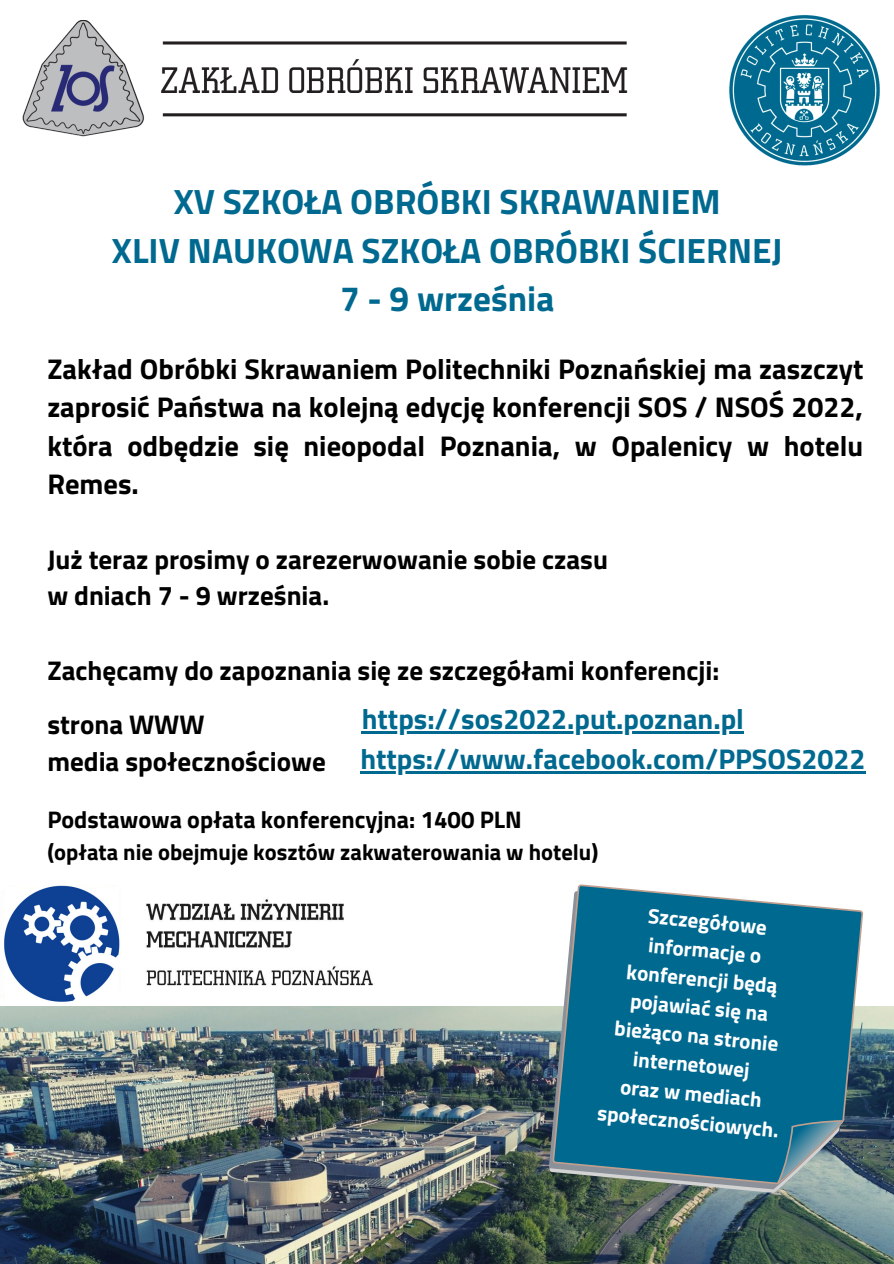
<style>
.page{position:relative;width:894px;height:1264px;background:#fff}
.page>*{position:absolute;margin:0;border:0;box-sizing:border-box;transform-origin:0 0}
.t1{font:700 35.1px "Titillium Web";color:#006990}
.t2{font:700 28.5px/38.2px "Titillium Web";color:#000;text-align:justify}
.t3{font:700 28.5px "Titillium Web";color:#006990}
.t4{font:700 27px "Titillium Web";color:#000}
.t5{font:700 24px "Titillium Web";color:#000}
.t6{font:700 22.5px "Titillium Web";color:#000}
.t7{font:700 21px/28.7px "Titillium Web";color:#fff;text-align:center}
</style>
<div class="page">
<img style="left:22px;top:21px;width:606px;height:116px">
<img style="left:729px;top:15px;width:151px;height:151px">
<img style="left:1px;top:885px;width:372px;height:117px">
<img style="left:0;top:1006px;width:893px;height:257px">
<img style="left:487px;top:884px;width:406px;height:366px">
<svg style="left:770px;top:1102px;width:75px;height:93px;background:#548a9b"></svg>
<hr style="left:361px;top:731px;width:382px;height:2px;background:#006990">
<hr style="left:360px;top:771px;width:505px;height:2px;background:#006990">
<p class="t1" style="left:174px;top:175px;width:548px">XV SZKOŁA OBRÓBKI SKRAWANIEM</p>
<p class="t1" style="left:112px;top:223px;width:671px">XLIV NAUKOWA SZKOŁA OBRÓBKI ŚCIERNEJ</p>
<p class="t1" style="left:340px;top:271px;width:216px">7 - 9 września</p>
<p class="t2" style="left:47px;top:349px;width:817px">Zakład Obróbki Skrawaniem Politechniki Poznańskiej ma zaszczyt zaprosić Państwa na kolejną edycję konferencji SOS / NSOŚ 2022, która odbędzie się nieopodal Poznania, w Opalenicy w hotelu Remes.</p>
<p class="t4" style="left:47px;top:538px;width:562px">Już teraz prosimy o zarezerwowanie sobie czasu</p>
<p class="t4" style="left:47px;top:574px;width:283px">w dniach 7 - 9 września.</p>
<p class="t4" style="left:47px;top:649px;width:673px">Zachęcamy do zapoznania się ze szczegółami konferencji:</p>
<p class="t4" style="left:47px;top:703px;width:159px">strona WWW</p>
<p class="t4" style="left:47px;top:740px;width:280px">media społecznościowe</p>
<p class="t5" style="left:47px;top:801px;width:476px">Podstawowa opłata konferencyjna: 1400 PLN</p>
<p class="t6" style="left:47px;top:834px;width:552px">(opłata nie obejmuje kosztów zakwaterowania w hotelu)</p>
<p class="t3" style="left:361px;top:696px;width:383px">https://sos2022.put.poznan.pl</p>
<p class="t3" style="left:360px;top:736px;width:506px">https://www.facebook.com/PPSOS2022</p>
<p class="t7" style="left:628px;top:898px;width:166px;rotate:6deg">Szczegółowe informacje o konferencji będą pojawiać się na bieżąco na stronie internetowej</p>
<p class="t7" style="left:602px;top:1068px;width:184px;rotate:6deg">oraz w mediach społecznościowych.</p>
</div>
